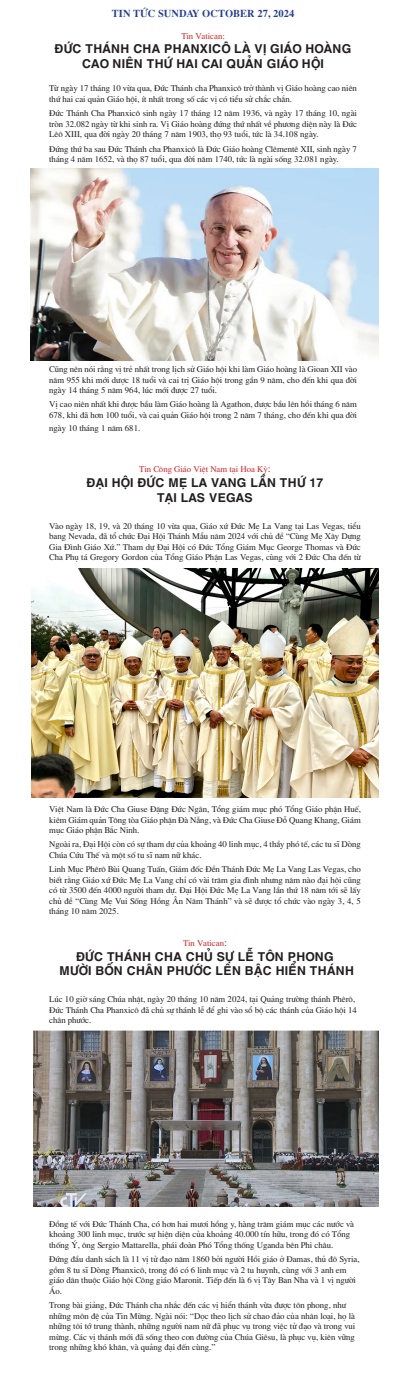
<style>
.page{position:relative;width:410px;height:1386px;background:#fff}
.page>*{position:absolute;margin:0;border:0;box-sizing:border-box;transform-origin:0 0}
.t1{font:700 12.25px/14.7px "UTM Helve";color:#231f20;text-align:center}
.t2{font:700 10.5px "UTM Times";color:#253f8e}
.t3{font:8.75px/10.5px "UTM Times";color:#231f20}
.t4{font:8.75px "UTM Times";color:#d1232a}
.s1{font-size:10.5px}
</style>
<div class="page">
<img style="left:31px;top:168px;width:347px;height:193px">
<img style="left:32px;top:568px;width:346px;height:230px">
<img style="left:33px;top:1030px;width:345px;height:176px">
<p class="t2" style="left:112px;top:6px;width:184px">TIN TỨC SUNDAY OCTOBER 27, 2024</p>
<p class="t4" style="left:181px;top:29px;width:45px">Tin Vatican:</p>
<p class="t1" style="left:54px;top:40px;width:298px">ĐỨC THÁNH CHA PHANXICÔ LÀ VỊ GIÁO HOÀNG<br>CAO NIÊN THỨ HAI CAI QUẢN GIÁO HỘI</p>
<p class="t3" style="left:49px;top:82px;width:309px">Từ ngày 17 tháng 10 vừa qua, Đức Thánh cha Phanxicô trở thành vị Giáo hoàng cao niên thứ hai cai quản Giáo hội, ít nhất trong số các vị có tiểu sử chắc chắn.</p>
<p class="t3" style="left:49px;top:107px;width:309px;text-align:justify">Đức Thánh Cha Phanxicô sinh ngày 17 tháng 12 năm 1936, và ngày 17 tháng 10, ngài tròn 32.082 ngày từ khi sinh ra. Vị Giáo hoàng đứng thứ nhất về phương diện này là Đức Lêô XIII, qua đời ngày 20 tháng 7 năm 1903, thọ 93 tuổi, tức là 34.108 ngày.</p>
<p class="t3" style="left:49px;top:143px;width:309px">Đứng thứ ba sau Đức Thánh cha Phanxicô là Đức Giáo hoàng Clêmentê XII, sinh ngày 7 tháng 4 năm 1652, và thọ 87 tuổi, qua đời năm 1740, tức là ngài sống 32.081 ngày.</p>
<p class="t3" style="left:49px;top:363px;width:309px;text-align:justify">Cũng nên nói rằng vị trẻ nhất trong lịch sử Giáo hội khi làm Giáo hoàng là Gioan XII vào năm 955 khi mới dược 18 tuổi và cai trị Giáo hội trong gần 9 năm, cho đến khi qua đời ngày 14 tháng 5 năm 964, lúc mới được 27 tuổi.</p>
<p class="t3" style="left:49px;top:398px;width:309px">Vị cao niên nhất khi được bầu làm Giáo hoàng là Agathon, được bầu lên hồi tháng 6 năm<br>678, khi đã hơn 100 tuổi, và cai quản Giáo hội trong 2 năm 7 tháng, cho đến khi qua đời</p>
<p class="t3" style="left:49px;top:422px;width:92px">ngày 10 tháng 1 năm 681.</p>
<p class="t4" style="left:139px;top:463px;width:133px">Tin Công Giáo Việt Nam tại Hoa Kỳ<span class="s1">:</span></p>
<p class="t1" style="left:86px;top:473px;width:238px">ĐẠI HỘI ĐỨC MẸ LA VANG LẦN THỨ 17</p>
<p class="t1" style="left:157px;top:488px;width:97px">TẠI LAS VEGAS</p>
<p class="t3" style="left:49px;top:520px;width:313px;text-align:justify">Vào ngày 18, 19, và 20 tháng 10 vừa qua, Giáo xứ Đức Mẹ La Vang tại Las Vegas, tiểu bang Nevada, đã tổ chức Đại Hội Thánh Mẫu năm 2024 với chủ đề “Cùng Mẹ Xây Dựng Gia Đình Giáo Xứ.” Tham dự Đại Hội có Đức Tổng Giám Mục George Thomas và Đức Cha Phụ tá Gregory Gordon của Tổng Giáo Phận Las Vegas, cùng với 2 Đức Cha đến từ</p>
<p class="t3" style="left:49px;top:803px;width:313px;text-align:justify">Việt Nam là Đức Cha Giuse Đặng Đức Ngân, Tổng giám mục phó Tổng Giáo phận Huế, kiêm Giám quản Tông tòa Giáo phận Đà Nẵng, và Đức Cha Giuse Đỗ Quang Khang, Giám mục Giáo phận Bắc Ninh.</p>
<p class="t3" style="left:49px;top:838px;width:313px">Ngoài ra, Đại Hội còn có sự tham dự của khoảng 40 linh mục, 4 thầy phó tế, các tu sĩ Dòng<br>Chúa Cứu Thế và một số tu sĩ nam nữ khác.</p>
<p class="t3" style="left:49px;top:863px;width:313px;text-align:justify">Linh Mục Phêrô Bùi Quang Tuấn, Giám đốc Đền Thánh Đức Mẹ La Vang Las Vegas, cho biết rằng Giáo xứ Đức Mẹ La Vang chỉ có vài trăm gia đình nhưng năm nào đại hội cũng có từ 3500 đến 4000 người tham dự. Đại Hội Đức Mẹ La Vang lần thứ 18 năm tới sẽ lấy chủ đề “Cùng Mẹ Vui Sống Hồng Ân Năm Thánh” và sẽ được tổ chức vào ngày 3, 4, 5 tháng 10 năm 2025.</p>
<p class="t4" style="left:183px;top:936px;width:45px">Tin Vatican<span class="s1">:</span></p>
<p class="t1" style="left:76px;top:947px;width:259px">ĐỨC THÁNH CHA CHỦ SỰ LỄ TÔN PHONG</p>
<p class="t1" style="left:59px;top:962px;width:296px">MƯỜI BỐN CHÂN PHƯỚC LÊN BẬC HIỂN THÁNH</p>
<p class="t3" style="left:49px;top:993px;width:309px">Lúc 10 giờ sáng Chúa nhật, ngày 20 tháng 10 năm 2024, tại Quảng trường thánh Phêrô,<br>Đức Thánh Cha Phanxicô đã chủ sự thánh lễ để ghi vào sổ bộ các thánh của Giáo hội 14 chân phước.</p>
<p class="t3" style="left:49px;top:1218px;width:306px">Đồng tế với Đức Thánh Cha, có hơn hai mươi hồng y, hàng trăm giám mục các nước và khoảng 300 linh mục, trước sự hiện diện của khoảng 40.000 tín hữu, trong đó có Tổng thống Ý, ông Sergio Mattarella, phái đoàn Phó Tổng thống Uganda bên Phi châu.</p>
<p class="t3" style="left:49px;top:1253px;width:311px">Đứng đầu danh sách là 11 vị tử đạo năm 1860 bởi người Hồi giáo ở Đamas, thủ đô Syria, gồm 8 tu sĩ Dòng Phanxicô, trong đó có 6 linh mục và 2 tu huynh, cùng với 3 anh em giáo dân thuộc Giáo hội Công giáo Maronit. Tiếp đến là 6 vị Tây Ban Nha và 1 vị người Áo.</p>
<p class="t3" style="left:49px;top:1299px;width:307px">Trong bài giảng, Đức Thánh cha nhắc đến các vị hiển thánh vừa được tôn phong, như những môn đệ của Tin Mừng. Ngài nói: “Dọc theo lịch sử chao đảo của nhân loại, họ là những tôi tớ trung thành, những người nam nữ đã phục vụ trong việc tử đạo và trong vui mừng. Các vị thánh mới đã sống theo con đường của Chúa Giêsu, là phục vụ, kiên vững trong những khó khăn, và quảng đại đến cùng.”</p>
</div>
